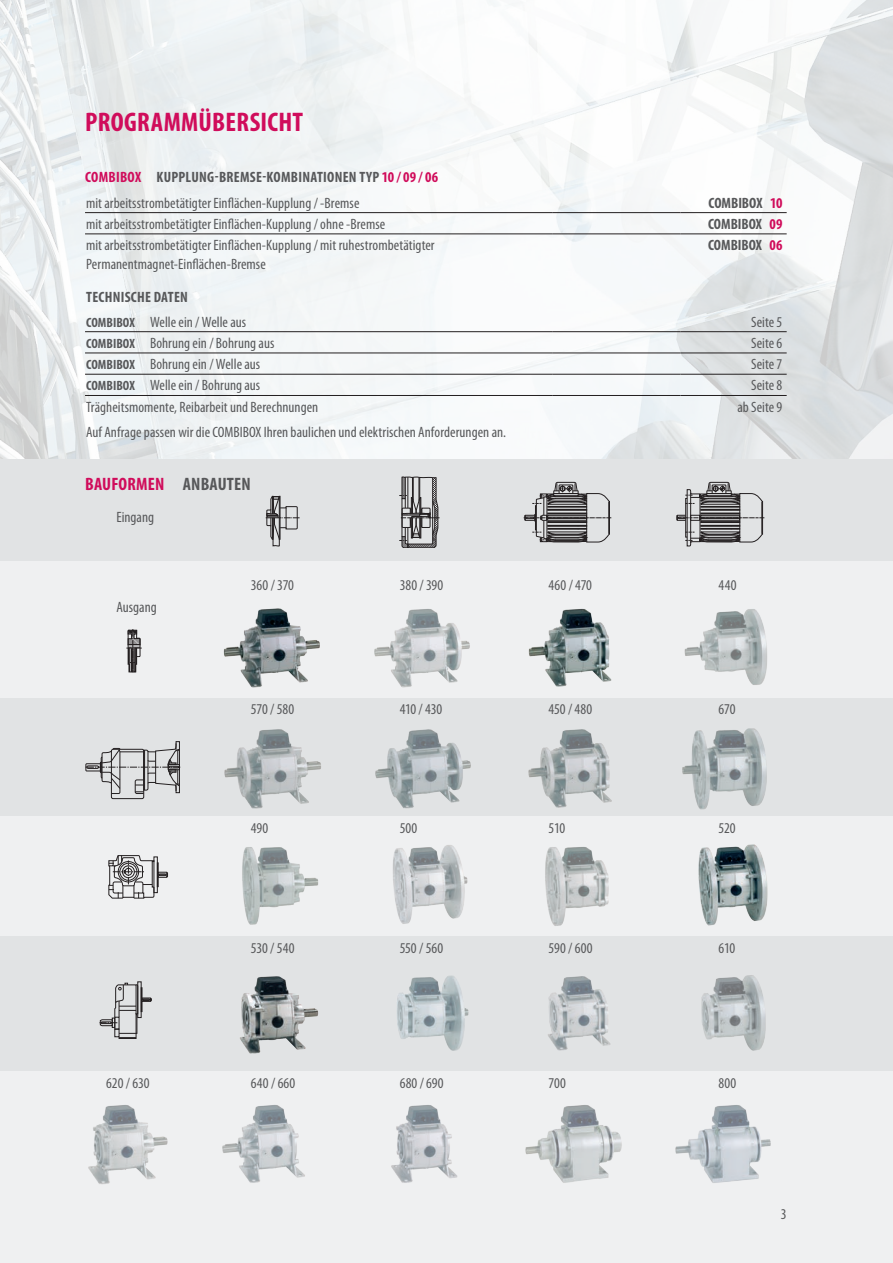
<style>
.page{position:relative;width:893px;height:1263px;background:#fff}
.page>*{position:absolute;margin:0;border:0;box-sizing:border-box;transform-origin:0 0}
.t1{font:700 condensed 27px "Myriad Pro";letter-spacing:.01em;color:#d00c5b}
.t2{font:700 condensed 18px "Myriad Pro";letter-spacing:.01em;color:#d00c5b}
.t3{font:condensed 15px/25.2px "Myriad Pro";letter-spacing:.005em;color:#57585a}
.t4{font:700 condensed 15px "Myriad Pro";color:#57585a}
.s1{font-weight:700;color:#d00c5b}
.s2{font-weight:700}
.s3{color:#d00c5b}
.s4{font-weight:700;font-size:13.5px}
.s5{color:#57585a}
</style>
<div class="page">
<svg style="left:0;top:0;width:893px;height:459px;fill:#f3f6f7"></svg>
<div style="left:0;top:459px;width:893px;height:804px;background:#e1e3e4"></div>
<div style="left:0;top:561px;width:893px;height:136px;background:#eff0f1"></div>
<div style="left:0;top:816px;width:893px;height:119px;background:#eff0f1"></div>
<div style="left:0;top:1071px;width:893px;height:192px;background:#eff0f1"></div>
<img style="left:85px;top:608px;width:689px;height:576px">
<div style="left:111px;top:749px;width:33px;height:50px;border:1px solid #231f20;border-radius:2px"></div>
<svg style="left:85px;top:741px;width:95px;height:53px"></svg>
<svg style="left:126px;top:629px;width:16px;height:44px"></svg>
<svg style="left:108px;top:855px;width:60px;height:43px"></svg>
<svg style="left:99px;top:983px;width:53px;height:56px"></svg>
<svg style="left:266px;top:496px;width:34px;height:51px"></svg>
<svg style="left:399px;top:477px;width:40px;height:71px"></svg>
<svg style="left:676px;top:482px;width:88px;height:64px"></svg>
<svg style="left:524px;top:482px;width:87px;height:60px"></svg>
<hr style="left:608px;top:502px;width:1px;height:32px;background:#231f20">
<hr style="left:85px;top:331px;width:468px;height:1px;background:#231f20">
<hr style="left:553px;top:331px;width:127px;height:1px;background:#231f20">
<hr style="left:680px;top:331px;width:107px;height:1px;background:#231f20">
<hr style="left:85px;top:353px;width:468px;height:1px;background:#231f20">
<hr style="left:553px;top:353px;width:127px;height:1px;background:#231f20">
<hr style="left:680px;top:353px;width:107px;height:1px;background:#231f20">
<hr style="left:85px;top:374px;width:468px;height:1px;background:#231f20">
<hr style="left:553px;top:374px;width:127px;height:1px;background:#231f20">
<hr style="left:680px;top:374px;width:107px;height:1px;background:#231f20">
<hr style="left:85px;top:395px;width:468px;height:1px;background:#231f20">
<hr style="left:553px;top:395px;width:127px;height:1px;background:#231f20">
<hr style="left:680px;top:395px;width:107px;height:1px;background:#231f20">
<hr style="left:85px;top:212px;width:468px;height:1px;background:#231f20">
<hr style="left:553px;top:212px;width:127px;height:1px;background:#231f20">
<hr style="left:85px;top:234px;width:468px;height:1px;background:#231f20">
<hr style="left:553px;top:234px;width:127px;height:1px;background:#231f20">
<hr style="left:680px;top:212px;width:107px;height:1px;background:#231f20">
<hr style="left:680px;top:234px;width:107px;height:1px;background:#231f20">
<h1 class="t1" style="left:85px;top:105px;width:219px">PROGRAMMÜBERSICHT</h1>
<p class="t3" style="left:85px;top:165px;width:354px"><span class="s1">COMBIBOX</span> <span class="s2">KUPPLUNG-BREMSE-KOMBINATIONEN TYP</span> <span class="s1">10 / 09 / 06 </span>mit arbeitsstrombetätigter Einflächen-Kupplung / -Bremse</p>
<p class="t4" style="left:709px;top:193px;width:75px">COMBIBOX <span class="s3">10</span></p>
<p class="t3" style="left:86px;top:211px;width:301px">mit arbeitsstrombetätigter Einflächen-Kupplung / ohne -Bremse</p>
<p class="t4" style="left:708px;top:214px;width:76px">COMBIBOX <span class="s3">09</span></p>
<p class="t3" style="left:86px;top:232px;width:350px">mit arbeitsstrombetätigter Einflächen-Kupplung / mit ruhestrombetätigter</p>
<p class="t4" style="left:708px;top:236px;width:76px">COMBIBOX <span class="s3">06</span></p>
<p class="t3" style="left:86px;top:252px;width:181px">Permanentmagnet-Einflächen-Bremse</p>
<p class="t3" style="left:86px;top:284px;width:162px"><span class="s2">TECHNISCHE DATEN<br></span><span class="s4">COMBIBOX</span> Welle ein / Welle aus</p>
<p class="t3" style="left:751px;top:309px;width:33px">Seite 5</p>
<p class="t3" style="left:86px;top:330px;width:190px"><span class="s4">COMBIBOX</span> Bohrung ein / Bohrung aus</p>
<p class="t3" style="left:751px;top:330px;width:33px">Seite 6</p>
<p class="t3" style="left:86px;top:351px;width:176px"><span class="s4">COMBIBOX</span> Bohrung ein / Welle aus</p>
<p class="t3" style="left:751px;top:351px;width:33px">Seite 7</p>
<p class="t3" style="left:86px;top:373px;width:176px"><span class="s4">COMBIBOX</span> Welle ein / Bohrung aus</p>
<p class="t3" style="left:751px;top:373px;width:33px">Seite 8</p>
<p class="t3" style="left:86px;top:394px;width:234px">Trägheitsmomente, Reibarbeit und Berechnungen</p>
<p class="t3" style="left:737px;top:394px;width:47px">ab Seite 9</p>
<p class="t3" style="left:86px;top:420px;width:421px">Auf Anfrage passen wir die COMBIBOX Ihren baulichen und elektrischen Anforderungen an.</p>
<p class="t2" style="left:85px;top:472px;width:167px">BAUFORMEN <span class="s5">ANBAUTEN</span></p>
<p class="t3" style="left:116px;top:504px;width:39px">Eingang</p>
<p class="t3" style="left:116px;top:595px;width:42px">Ausgang</p>
<p class="t3" style="left:251px;top:572px;width:45px">360 / 370</p>
<p class="t3" style="left:400px;top:572px;width:45px">380 / 390</p>
<p class="t3" style="left:548px;top:572px;width:45px">460 / 470</p>
<p class="t3" style="left:719px;top:572px;width:19px">440</p>
<p class="t3" style="left:251px;top:697px;width:45px">570 / 580</p>
<p class="t3" style="left:400px;top:697px;width:44px">410 / 430</p>
<p class="t3" style="left:548px;top:697px;width:45px">450 / 480</p>
<p class="t3" style="left:719px;top:697px;width:18px">670</p>
<p class="t3" style="left:251px;top:816px;width:19px">490</p>
<p class="t3" style="left:400px;top:816px;width:19px">500</p>
<p class="t3" style="left:548px;top:816px;width:18px">510</p>
<p class="t3" style="left:719px;top:816px;width:19px">520</p>
<p class="t3" style="left:251px;top:935px;width:45px">530 / 540</p>
<p class="t3" style="left:400px;top:935px;width:45px">550 / 560</p>
<p class="t3" style="left:548px;top:935px;width:45px">590 / 600</p>
<p class="t3" style="left:719px;top:935px;width:18px">610</p>
<p class="t3" style="left:106px;top:1070px;width:45px">620 / 630</p>
<p class="t3" style="left:251px;top:1070px;width:46px">640 / 660</p>
<p class="t3" style="left:400px;top:1070px;width:45px">680 / 690</p>
<p class="t3" style="left:548px;top:1070px;width:19px">700</p>
<p class="t3" style="left:719px;top:1070px;width:19px">800</p>
<p class="t3" style="left:781px;top:1201px;width:7px">3</p>
</div>
